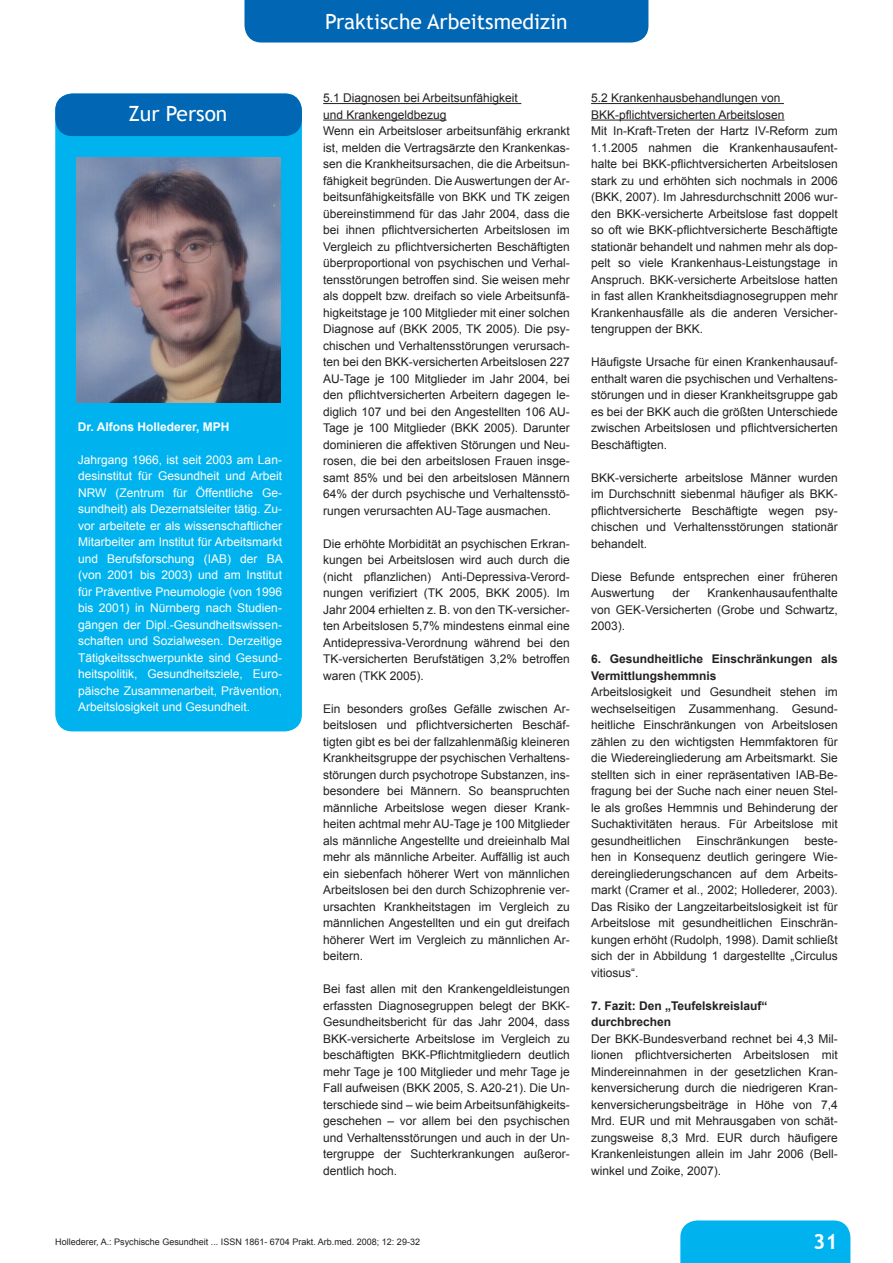
<style>
.page{position:relative;width:893px;height:1263px;background:#fff}
.page>*{position:absolute;margin:0;border:0;box-sizing:border-box;transform-origin:0 0}
.t1{font:21px "Trebuchet MS";color:#fff}
.t2{font:700 21px "Trebuchet MS";color:#fff}
.t3{font:12px/16.5px "Arial";color:#231f20;text-align:justify}
.t4{font:12px/16.5px "Arial";color:#fff;text-align:justify}
.t5{font:700 12px/16.5px "Arial";color:#231f20}
.t6{font:700 12px "Arial";color:#fff}
.t7{font:9px "Arial";color:#231f20}
</style>
<div class="page">
<div style="left:244px;top:0;width:404px;height:43px;background:#0166b3"></div>
<div style="left:680px;top:1220px;width:170px;height:43px;background:#00b3ef"></div>
<hr style="left:323px;top:103px;width:198px;height:1px;background:#231f20">
<hr style="left:323px;top:120px;width:124px;height:1px;background:#231f20">
<div style="left:55px;top:94px;width:247px;height:637px;background:#00b3ef;border-radius:17px"></div>
<div style="left:55px;top:94px;width:247px;height:42px;background:#0166b3;border-radius:17px"></div>
<img style="left:77px;top:157px;width:204px;height:246px">
<hr style="left:591px;top:103px;width:193px;height:1px;background:#231f20">
<hr style="left:591px;top:120px;width:193px;height:1px;background:#231f20">
<h1 class="t1" style="left:325px;top:9px;width:244px">Praktische Arbeitsmedizin</h1>
<h1 class="t1" style="left:128px;top:101px;width:101px">Zur Person</h1>
<p class="t6" style="left:78px;top:418px;width:153px">Dr. Alfons Hollederer, MPH</p>
<p class="t4" style="left:78px;top:451px;width:206px">Jahrgang 1966, ist seit 2003 am Lan&shy;desinstitut für Gesundheit und Arbeit NRW (Zentrum für Öffentliche Ge&shy;sundheit) als Dezernatsleiter tätig. Zu&shy;vor arbeitete er als wissenschaftlicher Mitarbeiter am Institut für Arbeitsmarkt und Berufsforschung (IAB) der BA (von 2001 bis 2003) und am Institut für Präventive Pneumologie (von 1996 bis 2001) in Nürnberg nach Studien&shy;gängen der Dipl.-Gesundheitswissen&shy;schaften und Sozialwesen. Derzeitige Tätigkeitsschwerpunkte sind Gesund&shy;heitspolitik, Gesundheitsziele, Euro&shy;päische Zusammenarbeit, Prävention, Arbeitslosigkeit und Gesundheit.</p>
<p class="t3" style="left:323px;top:90px;width:248px;text-align:left">5.1 Diagnosen bei Arbeitsunfähigkeit<br>und Krankengeldbezug<br>Wenn ein Arbeitsloser arbeitsunfähig erkrankt ist, melden die Vertragsärzte den Krankenkas&shy;sen die Krankheitsursachen, die die Arbeitsun&shy;fähigkeit begründen. Die Auswertungen der Ar&shy;beitsunfähigkeitsfälle von BKK und TK zeigen übereinstimmend für das Jahr 2004, dass die bei ihnen pflichtversicherten Arbeitslosen im Vergleich zu pflichtversicherten Beschäftigten überproportional von psychischen und Verhal&shy;tensstörungen betroffen sind. Sie weisen mehr als doppelt bzw. dreifach so viele Arbeitsunfä&shy;higkeitstage je 100 Mitglieder mit einer solchen Diagnose auf (BKK 2005, TK 2005). Die psy&shy;chischen und Verhaltensstörungen verursach&shy;ten bei den BKK-versicherten Arbeitslosen 227<br>AU-Tage je 100 Mitglieder im Jahr 2004, bei den pflichtversicherten Arbeitern dagegen le&shy;diglich 107 und bei den Angestellten 106 AU-Tage je 100 Mitglieder (BKK 2005). Darunter dominieren die affektiven Störungen und Neu&shy;rosen, die bei den arbeitslosen Frauen insge&shy;samt 85% und bei den arbeitslosen Männern 64% der durch psychische und Verhaltensstö&shy;rungen verursachten AU-Tage ausmachen.</p>
<p class="t3" style="left:323px;top:535px;width:248px">Die erhöhte Morbidität an psychischen Erkran&shy;kungen bei Arbeitslosen wird auch durch die (nicht pflanzlichen) Anti-Depressiva-Verord&shy;nungen verifiziert (TK 2005, BKK 2005). Im Jahr 2004 erhielten z. B. von den TK-versicher&shy;ten Arbeitslosen 5,7% mindestens einmal eine Antidepressiva-Verordnung während bei den TK-versicherten Berufstätigen 3,2% betroffen waren (TKK 2005).</p>
<p class="t3" style="left:323px;top:700px;width:248px">Ein besonders großes Gefälle zwischen Ar&shy;beitslosen und pflichtversicherten Beschäf&shy;tigten gibt es bei der fallzahlenmäßig kleineren Krankheitsgruppe der psychischen Verhaltens&shy;störungen durch psychotrope Substanzen, ins&shy;besondere bei Männern. So beanspruchten männliche Arbeitslose wegen dieser Krank&shy;heiten achtmal mehr AU-Tage je 100 Mitglieder als männliche Angestellte und dreieinhalb Mal mehr als männliche Arbeiter. Auffällig ist auch ein siebenfach höherer Wert von männlichen Arbeitslosen bei den durch Schizophrenie ver&shy;ursachten Krankheitstagen im Vergleich zu männlichen Angestellten und ein gut dreifach höherer Wert im Vergleich zu männlichen Ar&shy;beitern.</p>
<p class="t3" style="left:323px;top:981px;width:248px">Bei fast allen mit den Krankengeldleistungen erfassten Diagnosegruppen belegt der BKK-Gesundheitsbericht für das Jahr 2004, dass BKK-versicherte Arbeitslose im Vergleich zu beschäftigten BKK-Pflichtmitgliedern deutlich mehr Tage je 100 Mitglieder und mehr Tage je Fall aufweisen (BKK 2005, S. A20-21). Die Un&shy;terschiede sind – wie beim Arbeitsunfähigkeits&shy;geschehen – vor allem bei den psychischen und Verhaltensstörungen und auch in der Un&shy;tergruppe der Suchterkrankungen außeror&shy;dentlich hoch.</p>
<p class="t3" style="left:591px;top:90px;width:248px;text-align:left">5.2 Krankenhausbehandlungen von BKK-pflichtversicherten Arbeitslosen<br>Mit In-Kraft-Treten der Hartz IV-Reform zum 1.1.2005 nahmen die Krankenhausaufent&shy;halte bei BKK-pflichtversicherten Arbeitslosen stark zu und erhöhten sich nochmals in 2006 (BKK, 2007). Im Jahresdurchschnitt 2006 wur&shy;den BKK-versicherte Arbeitslose fast doppelt so oft wie BKK-pflichtversicherte Beschäftigte stationär behandelt und nahmen mehr als dop&shy;pelt so viele Krankenhaus-Leistungstage in Anspruch. BKK-versicherte Arbeitslose hatten in fast allen Krankheitsdiagnosegruppen mehr Krankenhausfälle als die anderen Versicher&shy;tengruppen der BKK.</p>
<p class="t3" style="left:591px;top:354px;width:248px">Häufigste Ursache für einen Krankenhausauf&shy;enthalt waren die psychischen und Verhaltens&shy;störungen und in dieser Krankheitsgruppe gab es bei der BKK auch die größten Unterschiede zwischen Arbeitslosen und pflichtversicherten Beschäftigten.</p>
<p class="t3" style="left:591px;top:469px;width:248px">BKK-versicherte arbeitslose Männer wurden im Durchschnitt siebenmal häufiger als BKK&shy;pflichtversicherte Beschäftigte wegen psy&shy;chischen und Verhaltensstörungen stationär behandelt.</p>
<p class="t3" style="left:591px;top:568px;width:248px">Diese Befunde entsprechen einer früheren<br>Auswertung</p>
<p class="t3" style="left:591px;top:585px;width:248px;text-indent:117px">Krankenhausaufenthalte von GEK-Versicherten (Grobe und Schwartz, 2003).</p>
<p class="t5" style="left:591px;top:651px;width:248px">6. Gesundheitliche Einschränkungen als<br>Vermittlungshemmnis</p>
<p class="t3" style="left:591px;top:684px;width:248px">Arbeitslosigkeit und Gesundheit stehen im wechselseitigen Zusammenhang. Gesund&shy;heitliche Einschränkungen von Arbeitslosen zählen zu den wichtigsten Hemmfaktoren für die Wiedereingliederung am Arbeitsmarkt. Sie stellten sich in einer repräsentativen IAB-Be&shy;fragung bei der Suche nach einer neuen Stel&shy;le als großes Hemmnis und Behinderung der Suchaktivitäten heraus. Für Arbeitslose mit gesundheitlichen</p>
<p class="t3" style="left:672px;top:585px;width:19px">der</p>
<p class="t3" style="left:696px;top:832px;width:94px">Einschränkungen</p>
<p class="t3" style="left:591px;top:832px;width:248px;text-indent:213px">beste&shy;hen in Konsequenz deutlich geringere Wie&shy;dereingliederungschancen auf dem Arbeits&shy;markt (Cramer et al., 2002; Hollederer, 2003).<br>Das Risiko der Langzeitarbeitslosigkeit ist für Arbeitslose mit gesundheitlichen Einschrän&shy;kungen erhöht (Rudolph, 1998). Damit schließt sich der in Abbildung 1 dargestellte „Circulus vitiosus“.</p>
<p class="t5" style="left:591px;top:998px;width:178px">7. Fazit: Den „Teufelskreislauf“ durchbrechen</p>
<p class="t3" style="left:591px;top:1030px;width:248px">Der BKK-Bundesverband rechnet bei 4,3 Mil&shy;lionen pflichtversicherten Arbeitslosen mit Mindereinnahmen in der gesetzlichen Kran&shy;kenversicherung durch die niedrigeren Kran&shy;kenversicherungsbeiträge in Höhe von 7,4<br>Mrd. EUR und mit Mehrausgaben von schät&shy;zungsweise 8,3 Mrd. EUR durch häufigere Krankenleistungen allein im Jahr 2006 (Bell&shy;winkel und Zoike, 2007).</p>
<p class="t7" style="left:55px;top:1236px;width:366px">Hollederer, A.: Psychische Gesundheit ... ISSN 1861- 6704 Prakt. Arb.med. 2008; 12: 29-32</p>
<h1 class="t2" style="left:813px;top:1229px;width:26px">31</h1>
</div>
